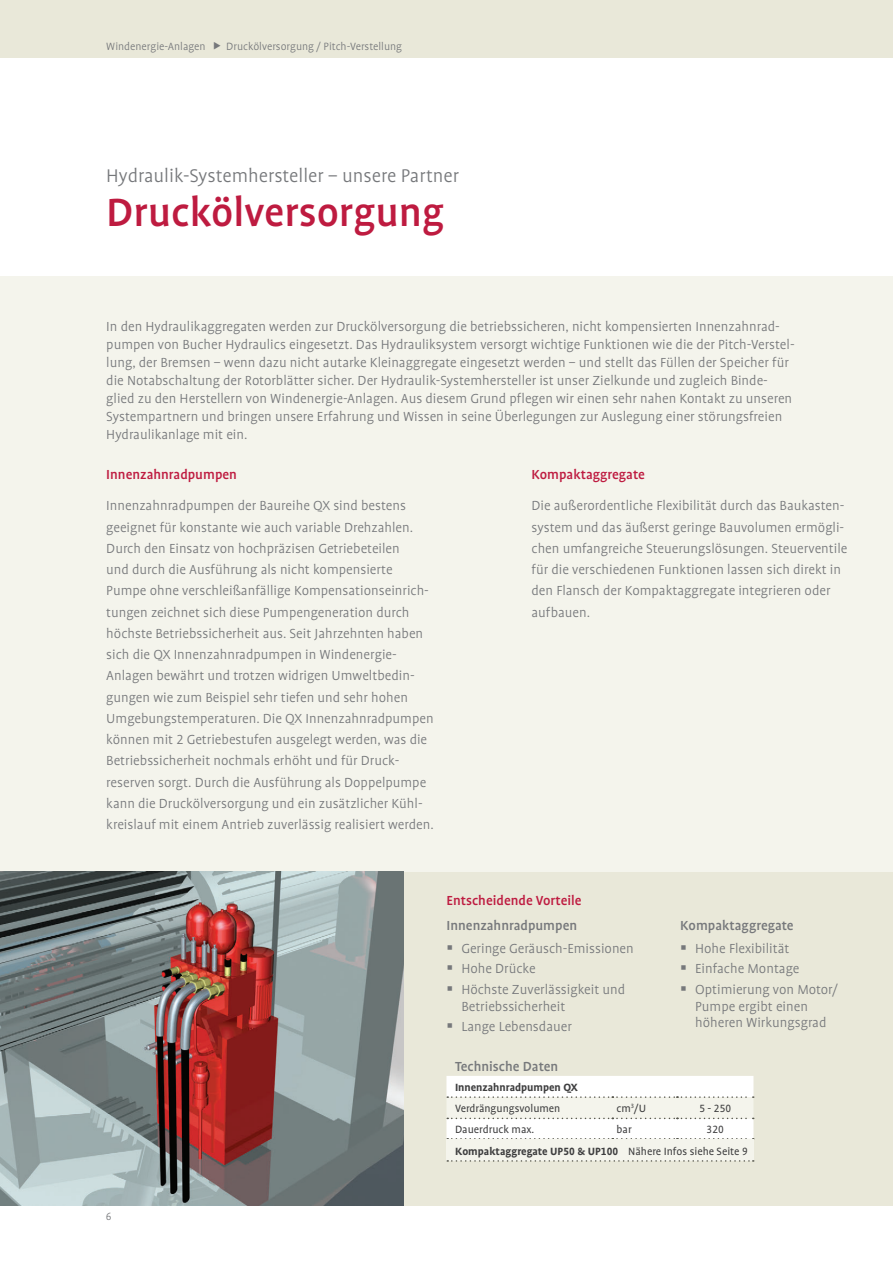
<style>
.page{position:relative;width:893px;height:1263px;background:#fff}
.page>*{position:absolute;margin:0;border:0;box-sizing:border-box;transform-origin:0 0}
.t1{font:500 45px "Bucher Profile";color:#be1b40}
.t2{font:300 21px "Bucher Profile";color:#76787b}
.t3{font:300 15px/21.3px "Bucher Profile";color:#76787b}
.t4{font:500 15px "Bucher Profile";color:#be1b40}
.t5{font:500 15px "Bucher Profile";color:#76787b}
.t6{font:700 12px/21.8px "Bucher Profile";color:#3e3e3f}
.t7{font:300 12px "Bucher Profile";color:#76787b}
.t8{font:12px "Bucher Profile";color:#3e3e3f}
.s1{font-weight:400}
</style>
<div class="page">
<div style="left:0;top:0;width:893px;height:57px;background:#e9e8d9"></div>
<div style="left:0;top:276px;width:893px;height:596px;background:#f4f4ec"></div>
<div style="left:0;top:872px;width:893px;height:333px;background:#e9e8d9"></div>
<img style="left:0;top:872px;width:404px;height:333px">
<svg style="left:446px;top:1076px;width:308px;height:63px;background:#f8f8f5"></svg>
<div style="left:446px;top:1140px;width:307px;height:21px;background:#f4f4ec"></div>
<svg style="left:447px;top:1160px;width:307px;height:2px"></svg>
<p class="t7" style="left:106px;top:40px;width:101px">Windenergie-Anlagen</p>
<p class="t7" style="left:226px;top:40px;width:177px">Druckölversorgung / Pitch-Verstellung</p>
<h2 class="t2" style="left:106px;top:165px;width:354px">Hydraulik-Systemhersteller – unsere Partner</h2>
<h1 class="t1" style="left:106px;top:190px;width:339px">Druckölversorgung</h1>
<p class="t3" style="left:106px;top:317px;width:690px;line-height:18px">In den Hydraulikaggregaten werden zur Druckölversorgung die betriebssicheren, nicht kompensierten Innenzahnrad&shy;pumpen von Bucher Hydraulics eingesetzt. Das Hydrauliksystem versorgt wichtige Funktionen wie die der Pitch-Verstel&shy;lung, der Bremsen – wenn dazu nicht autarke Kleinaggregate eingesetzt werden – und stellt das Füllen der Speicher für die Notabschaltung der Rotorblätter sicher. Der Hydraulik-Systemhersteller ist unser Zielkunde und zugleich Binde&shy;glied zu den Herstellern von Windenergie-Anlagen. Aus diesem Grund pflegen wir einen sehr nahen Kontakt zu unseren Systempartnern und bringen unsere Erfahrung und Wissen in seine Überlegungen zur Auslegung einer störungsfreien Hydraulikanlage mit ein.</p>
<p class="t4" style="left:106px;top:467px;width:132px">Innenzahnradpumpen</p>
<p class="t3" style="left:106px;top:495px;width:329px">Innenzahnradpumpen der Baureihe QX sind bestens geeignet für konstante wie auch variable Drehzahlen.<br>Durch den Einsatz von hochpräzisen Getriebeteilen<br>und durch die Ausführung als nicht kompensierte Pumpe ohne verschleißanfällige Kompensationseinrich&shy;tungen zeichnet sich diese Pumpengeneration durch höchste Betriebssicherheit aus. Seit Jahrzehnten haben sich die QX Innenzahnradpumpen in Windenergie-Anlagen bewährt und trotzen widrigen Umweltbedin&shy;gungen wie zum Beispiel sehr tiefen und sehr hohen Umgebungstemperaturen. Die QX Innenzahnradpumpen können mit 2 Getriebestufen ausgelegt werden, was die Betriebssicherheit nochmals erhöht und für Druck&shy;reserven sorgt. Durch die Ausführung als Doppelpumpe kann die Druckölversorgung und ein zusätzlicher Kühl&shy;kreislauf mit einem Antrieb zuverlässig realisiert werden.</p>
<p class="t4" style="left:531px;top:467px;width:115px">Kompaktaggregate</p>
<p class="t3" style="left:531px;top:495px;width:317px">Die außerordentliche Flexibilität durch das Baukasten&shy;system und das äußerst geringe Bauvolumen ermögli&shy;chen umfangreiche Steuerungslösungen. Steuerventile für die verschiedenen Funktionen lassen sich direkt in den Flansch der Kompaktaggregate integrieren oder aufbauen.</p>
<p class="t7" style="left:106px;top:1210px;width:7px">6</p>
<p class="t4" style="left:446px;top:892px;width:137px">Entscheidende Vorteile</p>
<p class="t5" style="left:446px;top:918px;width:132px">Innenzahnradpumpen</p>
<p class="t3" style="left:461px;top:938px;width:174px;line-height:20.7px">Geringe Geräusch-Emissionen<br>Hohe Drücke<br>Höchste Zuverlässigkeit und</p>
<p class="t3" style="left:461px;top:996px;width:112px;line-height:20.7px">Betriebssicherheit<br>Lange Lebensdauer</p>
<p class="t5" style="left:680px;top:918px;width:115px">Kompaktaggregate</p>
<p class="t3" style="left:695px;top:938px;width:144px;line-height:20.7px">Hohe Flexibilität<br>Einfache Montage<br>Optimierung von Motor/</p>
<p class="t3" style="left:695px;top:998px;width:133px;line-height:16.5px">Pumpe ergibt einen höheren Wirkungsgrad</p>
<p class="t5" style="left:455px;top:1059px;width:105px">Technische Daten</p>
<p class="t6" style="left:455px;top:1077px;width:124px">Innenzahnradpumpen QX</p>
<p class="t8" style="left:455px;top:1103px;width:107px">Verdrängungsvolumen</p>
<p class="t8" style="left:617px;top:1103px;width:31px">cm<sup>3</sup>/U</p>
<p class="t8" style="left:699px;top:1103px;width:33px">5 - 250</p>
<p class="t8" style="left:455px;top:1123px;width:81px">Dauerdruck max.</p>
<p class="t8" style="left:617px;top:1123px;width:17px">bar</p>
<p class="t6" style="left:455px;top:1119px;width:294px;text-indent:252px"><span class="s1">320<br></span>Kompaktaggregate UP50 &amp; UP100 <span class="s1">Nähere Infos siehe Seite 9</span></p>
</div>
